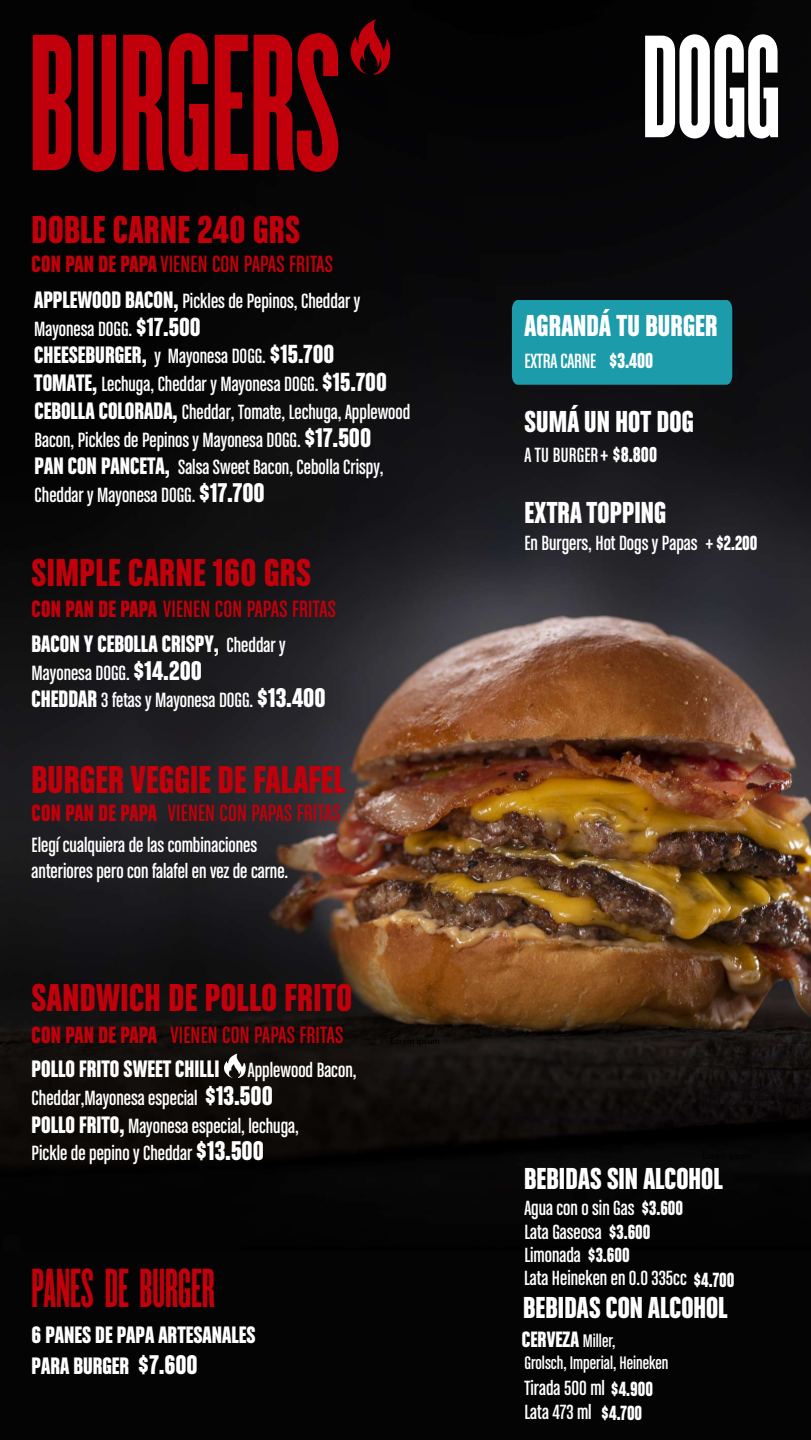
<style>
.page{position:relative;width:811px;height:1440px;background:#fff}
.page>*{position:absolute;margin:0;border:0;box-sizing:border-box;transform-origin:0 0}
.t1{font:169.2px "Champion Bantamweight";color:#c2000b}
.t2{font:47.85px "Champion Bantamweight";color:#c2000b}
.t3{font:41.47px "Chalet Comprime Hong Kong Eighty";letter-spacing:.01em;color:#c2000b}
.t4{font:32.33px "Chalet Comprime Hong Kong Eighty";letter-spacing:.005em;color:#fff}
.t5{font:25.35px/30.5px "Chalet Comprime Hong Kong Eighty";color:#fff}
.t6{font:25.05px "Chalet Comprime Cologne Sixty";letter-spacing:.01em;color:#c2000b}
.t7{font:23.7px "Chalet Comprime Hong Kong Eighty";color:#fff}
.t8{font:21.9px/27.8px "Chalet Comprime Cologne Sixty";color:#fff}
.t9{font:19.35px "Chalet Comprime Cologne Sixty";color:#fff}
.s1{font-family:"Chalet Comprime Hong Kong Eighty"}
.s2{font-family:"Chalet Comprime Hong Kong Eighty";font-size:25.35px}
.s3{font-family:"Chalet Comprime Hong Kong Eighty";font-size:27.9px}
.s4{font-family:"Chalet Comprime Hong Kong Eighty";font-size:28.88px}
.s5{font-family:"Chalet Comprime Cologne Sixty";font-size:21.9px}
.s6{font-size:41.25px}
.s7{font-size:28.8px}
.s8{font-family:"Chalet Comprime Hong Kong Sixty";font-size:23.1px}
.s9{font-size:23.1px}
.s10{font-family:"Chalet Comprime Hong Kong Sixty"}
.s11{font-family:"Chalet Comprime Cologne Sixty";font-size:19.35px}
</style>
<div class="page">
<img style="left:0;top:0;width:810px;height:1440px">
<svg style="left:644px;top:34px;width:133px;height:104px"></svg>
<svg style="left:350px;top:19px;width:40px;height:56px;background:#570106"></svg>
<div style="left:511px;top:300px;width:220px;height:85px;background:#1c9bab"></div>
<svg style="left:223px;top:1054px;width:22px;height:24px"></svg>
<h1 class="t1" style="left:29px;top:-20px;width:313px">BURGERS</h1>
<h3 class="t3" style="left:32px;top:205px;width:270px">DOBLE CARNE 240 GRS</h3>
<p class="t6" style="left:32px;top:250px;width:303px"><span class="s1">CON PAN DE PAPA</span>VIENEN CON PAPAS FRITAS</p>
<p class="t8" style="left:34px;top:287px;width:377px"><span class="s2">APPLEWOOD BACON,</span> Pickles de Pepinos, Cheddar y Mayonesa DOGG. <span class="s3">$17.500<br></span><span class="s2">CHEESEBURGER,</span> y Mayonesa DOGG. <span class="s3">$15.700<br></span><span class="s2">TOMATE,</span> Lechuga, Cheddar y Mayonesa DOGG. <span class="s3">$15.700<br></span><span class="s2">CEBOLLA COLORADA,</span> Cheddar, Tomate, Lechuga, Applewood Bacon, Pickles de Pepinos y Mayonesa DOGG. <span class="s4">$17.500<br></span><span class="s2">PAN CON PANCETA,</span> Salsa Sweet Bacon, Cebolla Crispy, Cheddar y Mayonesa DOGG. <span class="s4">$17.700</span></p>
<h3 class="t3" style="left:32px;top:548px;width:281px">SIMPLE CARNE 160 GRS</h3>
<p class="t6" style="left:32px;top:595px;width:305px"><span class="s1">CON PAN DE PAPA</span> VIENEN CON PAPAS FRITAS</p>
<p class="t5" style="left:32px;top:628px;width:255px">BACON Y CEBOLLA CRISPY, <span class="s5">Cheddar y</span></p>
<p class="t8" style="left:32px;top:658px;width:295px">Mayonesa DOGG. <span class="s4">$14.200<br></span><span class="s2">CHEDDAR</span> 3 fetas y Mayonesa DOGG. <span class="s4">$13.400</span></p>
<h3 class="t3" style="left:32px;top:755px;width:315px">BURGERVEGGIE <span class="s6">DE FALAFEL</span></h3>
<p class="t6" style="left:32px;top:800px;width:310px"><span class="s1">CON PAN DE PAPA</span> VIENEN CON PAPAS FRITAS</p>
<p class="t8" style="left:32px;top:831px;width:258px;line-height:26.3px">Elegí cualquiera de las combinaciones anteriores pero con falafel en vez de carne.</p>
<h3 class="t3" style="left:32px;top:973px;width:321px">SANDWICH DE POLLO FRITO</h3>
<p class="t6" style="left:32px;top:1022px;width:313px"><span class="s1">CON PAN DE PAPA</span> VIENEN CON PAPAS FRITAS</p>
<p class="t5" style="left:32px;top:1053px;width:326px">POLLO FRITO SWEET CHILLI <span class="s5">Applewood Bacon,</span></p>
<p class="t8" style="left:32px;top:1084px;width:268px">Cheddar,Mayonesa especial <span class="s4">$13.500<br></span><span class="s2">POLLO FRITO,</span> Mayonesa especial, lechuga,<br>Pickle de pepino y Cheddar <span class="s4">$13.500</span></p>
<h2 class="t2" style="left:32px;top:1253px;width:185px">PANES DE BURGER</h2>
<p class="t5" style="left:32px;top:1319px;width:225px">6 PANES DE PAPA ARTESANALES<br>PARA BURGER <span class="s7">$7.600</span></p>
<h3 class="t4" style="left:524px;top:306px;width:194px">AGRANDÁ TU BURGER</h3>
<p class="t8" style="left:524px;top:347px;width:130px">EXTRA CARNE <span class="s8">$3.400</span></p>
<h3 class="t4" style="left:524px;top:403px;width:171px">SUMÁ UN HOT DOG</h3>
<p class="t8" style="left:524px;top:441px;width:134px">ATU BURGER<span class="s9">+</span> <span class="s8">$8.800</span></p>
<h3 class="t4" style="left:524px;top:494px;width:143px">EXTRATOPPING</h3>
<p class="t8" style="left:524px;top:529px;width:234px">En Burgers, Hot Dogs y Papas +<span class="s10">$2.200</span></p>
<h3 class="t4" style="left:523px;top:1160px;width:200px">BEBIDAS SIN ALCOHOL</h3>
<p class="t8" style="left:524px;top:1196px;width:160px;line-height:23.4px">Agua con o sin Gas <span class="s10">$3.600<br></span>Lata Gaseosa <span class="s10">$3.600<br></span>Limonada <span class="s10">$3.600</span></p>
<p class="t8" style="left:523px;top:1264px;width:212px">Lata Heineken en 0.0 335cc <span class="s10">$4.700</span></p>
<h3 class="t4" style="left:522px;top:1289px;width:206px">BEBIDAS CON ALCOHOL</h3>
<p class="t7" style="left:521px;top:1326px;width:95px">CERVEZA <span class="s11">Miller,</span></p>
<p class="t9" style="left:524px;top:1352px;width:145px">Grolsch, Imperial, Heineken</p>
<p class="t8" style="left:524px;top:1376px;width:130px;line-height:23.4px">Tirada 500 ml <span class="s10">$4.900<br></span>Lata 473 ml <span class="s10">$4.700</span></p>
</div>
